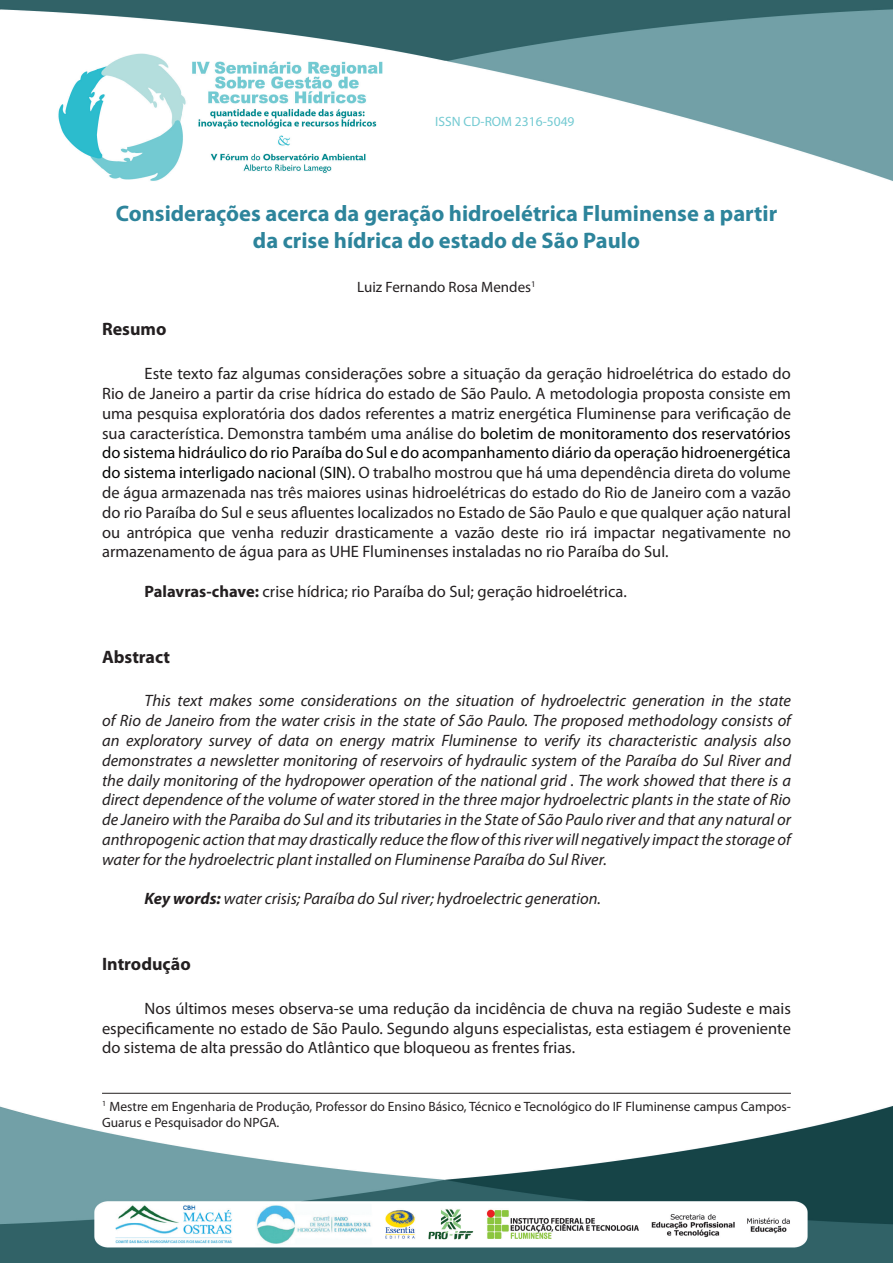
<style>
.page{position:relative;width:893px;height:1263px;background:#fff}
.page>*{position:absolute;margin:0;border:0;box-sizing:border-box;transform-origin:0 0}
.t1{font:700 22.5px/27px "Myriad Pro";color:#2d849b;text-align:center}
.t2{font:700 18px "Myriad Pro";color:#231f20}
.t3{font:16.5px/19.8px "Myriad Pro";color:#231f20;text-align:justify}
.t4{font:italic 16.5px/19.8px "Myriad Pro";color:#231f20;text-align:justify}
.t5{font:15px "Myriad Pro";color:#231f20}
.t6{font:13.5px/16.2px "Myriad Pro";color:#231f20}
.t7{font:13.5px "Myriad Pro";color:#73cad2}
.s1{color:#040503}
.s2{font-weight:700}
</style>
<div class="page">
<img style="left:0;top:1106px;width:893px;height:157px">
<img style="left:0;top:0;width:893px;height:181px">
<hr style="left:102px;top:1093px;width:689px;height:1px;background:#231f20">
<p class="t7" style="left:435px;top:113px;width:141px">ISSN CD-ROM 2316-5049</p>
<h1 class="t1" style="left:116px;top:199px;width:663px">Considerações acerca da geração hidroelétrica Fluminense a partir da crise hídrica do estado de São Paulo</h1>
<p class="t5" style="left:357px;top:277px;width:180px">Luiz Fernando Rosa Mendes<sup>1</sup></p>
<p class="t2" style="left:102px;top:318px;width:66px">Resumo</p>
<p class="t3" style="left:102px;top:363px;width:690px;text-indent:43px">Este texto faz algumas considerações sobre a situação da geração hidroelétrica do estado do Rio de Janeiro a partir da crise hídrica do estado de São Paulo. A metodologia proposta consiste em uma pesquisa exploratória dos dados referentes a matriz energética Fluminense para verificação de sua característica. Demonstra também uma análise do <span class="s1">boletim de monitoramento dos reservatórios do sistema hidráulico do rio Paraíba do Sul e do acompanhamento diário da operação hidroenergética do sistema interligado nacional (SIN).</span> O trabalho mostrou que há uma dependência direta do volume de água armazenada nas três maiores usinas hidroelétricas do estado do Rio de Janeiro com a vazão do rio Paraíba do Sul e seus afluentes localizados no Estado de São Paulo e que qualquer ação natural ou antrópica que venha reduzir drasticamente a vazão deste rio irá impactar negativamente no armazenamento de água para as UHE Fluminenses instaladas no rio Paraíba do Sul.</p>
<p class="t3" style="left:145px;top:581px;width:484px"><span class="s2">Palavras-chave:</span> crise hídrica; rio Paraíba do Sul; geração hidroelétrica.</p>
<p class="t2" style="left:102px;top:645px;width:70px">Abstract</p>
<p class="t4" style="left:102px;top:691px;width:690px;text-indent:43px">This text makes some considerations on the situation of hydroelectric generation in the state of Rio de Janeiro from the water crisis in the state of São Paulo. The proposed methodology consists of an exploratory survey of data on energy matrix Fluminense to verify its characteristic analysis also demonstrates a newsletter monitoring of reservoirs of hydraulic system of the Paraíba do Sul River and the daily monitoring of the hydropower operation of the national grid . The work showed that there is a direct dependence of the volume of water stored in the three major hydroelectric plants in the state of Rio de Janeiro with the Paraiba do Sul and its tributaries in the State of São Paulo river and that any natural or anthropogenic action that may drastically reduce the flow of this river will negatively impact the storage of water for the hydroelectric plant installed on Fluminense Paraíba do Sul River.</p>
<p class="t4" style="left:145px;top:889px;width:458px"><span class="s2">Key words:</span> water crisis; Paraíba do Sul river; hydroelectric generation.</p>
<p class="t2" style="left:102px;top:952px;width:90px">Introdução</p>
<p class="t3" style="left:102px;top:998px;width:690px;text-indent:43px">Nos últimos meses observa-se uma redução da incidência de chuva na região Sudeste e mais especificamente no estado de São Paulo. Segundo alguns especialistas, esta estiagem é proveniente do sistema de alta pressão do Atlântico que bloqueou as frentes frias.</p>
<p class="t6" style="left:102px;top:1098px;width:690px"><sup>1</sup> Mestre em Engenharia de Produção, Professor do Ensino Básico, Técnico e Tecnológico do IF Fluminense campus Campos-<br>Guarus e Pesquisador do NPGA.</p>
</div>
